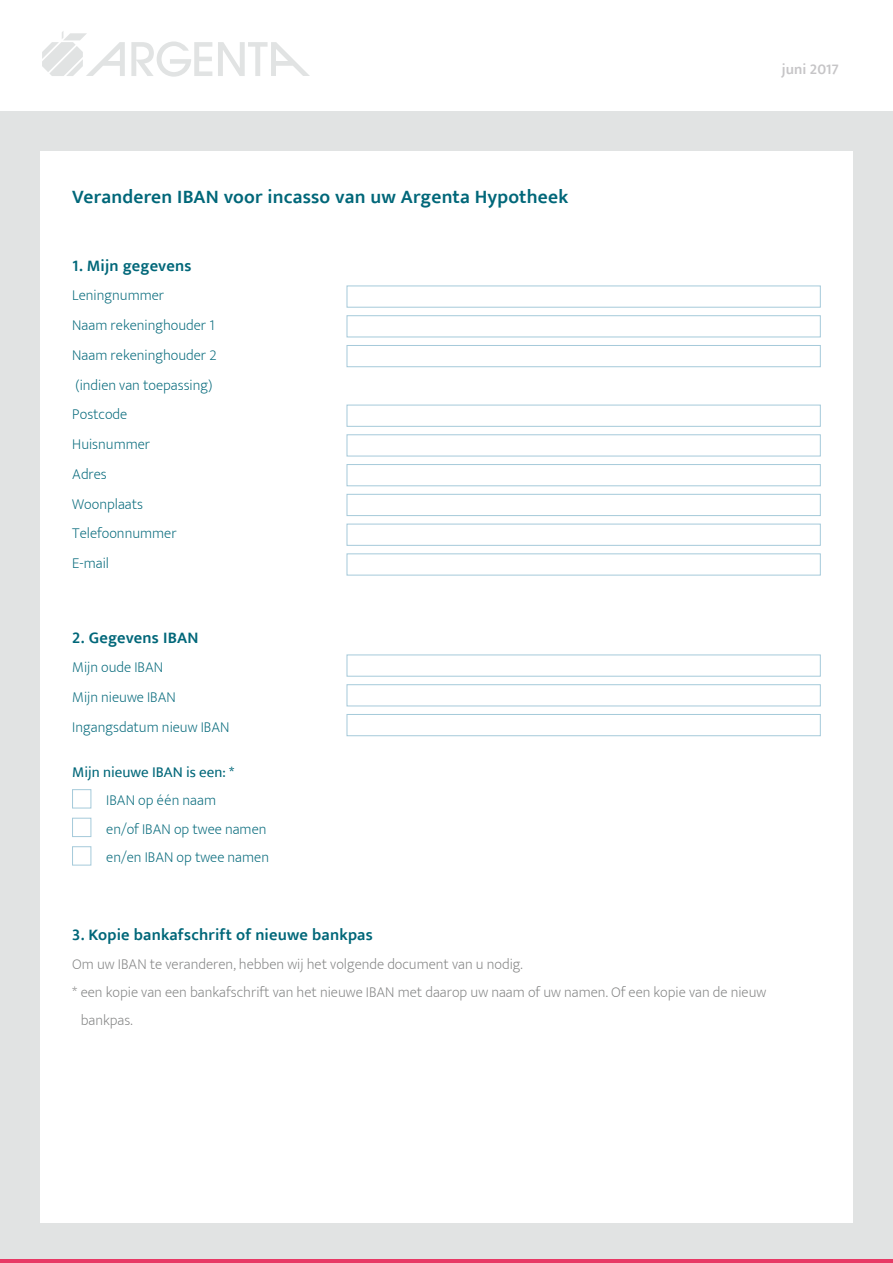
<style>
.page{position:relative;width:893px;height:1263px;background:#e1e3e3}
.page>*{position:absolute;margin:0;border:0;box-sizing:border-box;transform-origin:0 0}
.t1{font:600 19.5px "Ek Mukta";letter-spacing:.01em;color:#006779}
.t2{font:600 16.5px "Ek Mukta";letter-spacing:.01em;color:#006779}
.t3{font:200 15px/29.7px "Ek Mukta";color:#006779}
.t4{font:200 15px "Ek Mukta";color:#818282}
.t5{font:15px "Ek Mukta";color:#006779}
.t6{font:600 15px "Ek Mukta";color:#c6c5c7}
</style>
<div class="page">
<div style="left:40px;top:151px;width:813px;height:1071px;background:#fff"></div>
<hr style="left:0;top:1260px;width:893px;height:3px;background:#e83965">
<div style="left:0;top:0;width:893px;height:111px;background:#fff"></div>
<svg style="left:131px;top:41px;width:81px;height:36px"></svg>
<svg style="left:218px;top:42px;width:92px;height:34px"></svg>
<svg style="left:42px;top:31px;width:83px;height:45px"></svg>
<div style="left:347px;top:286px;width:474px;height:22px;background:#fff;border:1px solid #a5cada"></div>
<div style="left:347px;top:315px;width:474px;height:22px;background:#fff;border:1px solid #a5cada"></div>
<div style="left:347px;top:345px;width:474px;height:22px;background:#fff;border:1px solid #a5cada"></div>
<div style="left:347px;top:434px;width:474px;height:22px;background:#fff;border:1px solid #a5cada"></div>
<div style="left:347px;top:405px;width:474px;height:22px;background:#fff;border:1px solid #a5cada"></div>
<div style="left:347px;top:464px;width:474px;height:22px;background:#fff;border:1px solid #a5cada"></div>
<div style="left:347px;top:494px;width:474px;height:22px;background:#fff;border:1px solid #a5cada"></div>
<div style="left:347px;top:524px;width:474px;height:22px;background:#fff;border:1px solid #a5cada"></div>
<div style="left:347px;top:654px;width:474px;height:22px;background:#fff;border:1px solid #a5cada"></div>
<div style="left:347px;top:684px;width:474px;height:22px;background:#fff;border:1px solid #a5cada"></div>
<div style="left:347px;top:553px;width:474px;height:22px;background:#fff;border:1px solid #a5cada"></div>
<div style="left:347px;top:714px;width:474px;height:22px;background:#fff;border:1px solid #a5cada"></div>
<div style="left:72px;top:789px;width:19px;height:19px;background:#fff;border:1px solid #a5cada"></div>
<div style="left:72px;top:818px;width:19px;height:19px;background:#fff;border:1px solid #a5cada"></div>
<div style="left:72px;top:846px;width:19px;height:19px;background:#fff;border:1px solid #a5cada"></div>
<p class="t6" style="left:782px;top:60px;width:59px">juni 2017</p>
<h1 class="t1" style="left:72px;top:185px;width:497px">Veranderen IBAN voor incasso van uw Argenta Hypotheek</h1>
<p class="t2" style="left:72px;top:255px;width:121px">1. Mijn gegevens</p>
<p class="t3" style="left:72px;top:281px;width:146px">Leningnummer<br>Naam rekeninghouder 1<br>Naam rekeninghouder 2 (indien van toepassing)<br>Postcode<br>Huisnummer<br>Adres<br>Woonplaats<br>Telefoonnummer<br>E-mail</p>
<p class="t2" style="left:72px;top:627px;width:128px">2. Gegevens IBAN</p>
<p class="t3" style="left:72px;top:653px;width:159px">Mijn oude IBAN<br>Mijn nieuwe IBAN<br>Ingangsdatum nieuw IBAN</p>
<p class="t5" style="left:72px;top:763px;width:163px">Mijn nieuwe IBAN is een: *</p>
<p class="t3" style="left:106px;top:786px;width:164px;line-height:28.5px">IBAN op één naam<br>en/of IBAN op twee namen en/en IBAN op twee namen</p>
<p class="t2" style="left:72px;top:925px;width:302px">3. Kopie bankafschrift of nieuwe bankpas</p>
<p class="t4" style="left:72px;top:952px;width:452px">Om uw IBAN te veranderen, hebben wij het volgende document van u nodig.</p>
<p class="t4" style="left:72px;top:980px;width:695px">* een kopie van een bankafschrift van het nieuwe IBAN met daarop uw naam of uw namen. Of een kopie van de nieuw</p>
<p class="t4" style="left:81px;top:1008px;width:53px">bankpas.</p>
</div>
